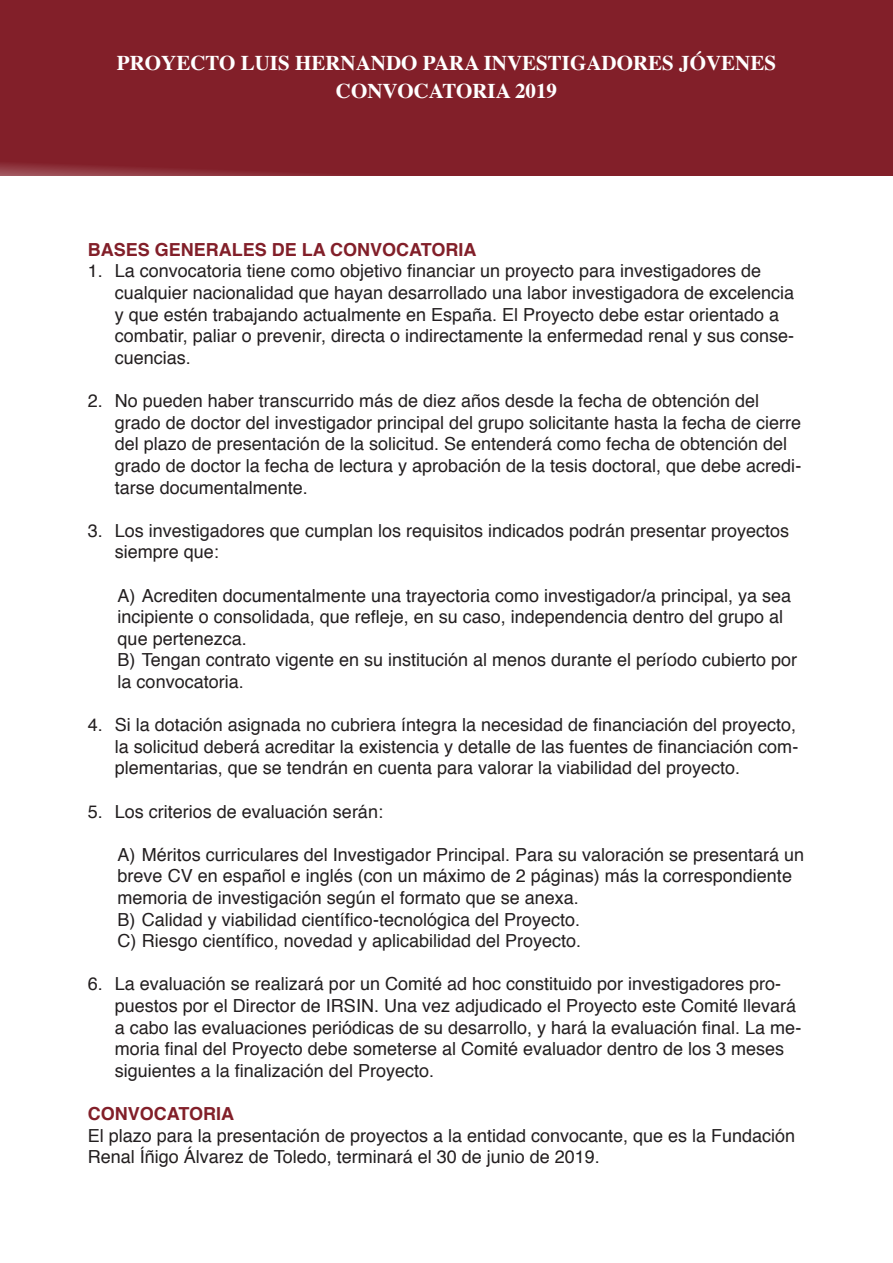
<style>
.page{position:relative;width:893px;height:1263px;background:#fff}
.page>*{position:absolute;margin:0;border:0;box-sizing:border-box;transform-origin:0 0}
.t1{font:700 21px "Times";color:#fff}
.t2{font:18px/21.6px "Helvetica";color:#231f20}
.t3{font:700 18px "Helvetica";color:#821f29}
</style>
<div class="page">
<div style="left:0;top:0;width:893px;height:176px;background:#821f29"></div>
<p class="t1" style="left:117px;top:42px;width:661px">PROYECTO LUIS HERNANDO PARA INVESTIGADORES JÓVENES</p>
<p class="t1" style="left:336px;top:71px;width:223px">CONVOCATORIA 2019</p>
<p class="t3" style="left:88px;top:235px;width:390px">BASES GENERALES DE LA CONVOCATORIA</p>
<p class="t2" style="left:115px;top:261px;width:681px;text-indent:-27px">1. La convocatoria tiene como objetivo financiar un proyecto para investigadores de cualquier nacionalidad que hayan desarrollado una labor investigadora de excelencia y que estén trabajando actualmente en España. El Proyecto debe estar orientado a combatir, paliar o prevenir, directa o indirectamente la enfermedad renal y sus conse&shy;cuencias.</p>
<p class="t2" style="left:115px;top:390px;width:688px;text-indent:-27px">2. No pueden haber transcurrido más de diez años desde la fecha de obtención del grado de doctor del investigador principal del grupo solicitante hasta la fecha de cierre del plazo de presentación de la solicitud. Se entenderá como fecha de obtención del grado de doctor la fecha de lectura y aprobación de la tesis doctoral, que debe acredi&shy;tarse documentalmente.</p>
<p class="t2" style="left:115px;top:520px;width:676px;text-indent:-27px">3. Los investigadores que cumplan los requisitos indicados podrán presentar proyectos siempre que:</p>
<p class="t2" style="left:118px;top:585px;width:675px">A) Acrediten documentalmente una trayectoria como investigador/a principal, ya sea incipiente o consolidada, que refleje, en su caso, independencia dentro del grupo al que pertenezca.</p>
<p class="t2" style="left:118px;top:650px;width:681px">B) Tengan contrato vigente en su institución al menos durante el período cubierto por la convocatoria.</p>
<p class="t2" style="left:115px;top:714px;width:685px;text-align:justify;text-indent:-27px">4. Si la dotación asignada no cubriera íntegra la necesidad de financiación del proyecto, la solicitud deberá acreditar la existencia y detalle de las fuentes de financiación com&shy;plementarias, que se tendrán en cuenta para valorar la viabilidad del proyecto.</p>
<p class="t2" style="left:88px;top:801px;width:297px">5. Los criterios de evaluación serán:</p>
<p class="t2" style="left:118px;top:844px;width:688px">A) Méritos curriculares del Investigador Principal. Para su valoración se presentará un breve CV en español e inglés (con un máximo de 2 páginas) más la correspondiente memoria de investigación según el formato que se anexa.</p>
<p class="t2" style="left:118px;top:909px;width:464px">B) Calidad y viabilidad científico-tecnológica del Proyecto.</p>
<p class="t2" style="left:118px;top:930px;width:465px">C) Riesgo científico, novedad y aplicabilidad del Proyecto.</p>
<p class="t2" style="left:115px;top:974px;width:688px;text-indent:-27px">6. La evaluación se realizará por un Comité ad hoc constituido por investigadores pro&shy;puestos por el Director de IRSIN. Una vez adjudicado el Proyecto este Comité llevará a cabo las evaluaciones periódicas de su desarrollo, y hará la evaluación final. La me&shy;moria final del Proyecto debe someterse al Comité evaluador dentro de los 3 meses siguientes a la finalización del Proyecto.</p>
<p class="t3" style="left:88px;top:1099px;width:148px">CONVOCATORIA</p>
<p class="t2" style="left:88px;top:1125px;width:709px">El plazo para la presentación de proyectos a la entidad convocante, que es la Fundación<br>Renal Íñigo Álvarez de Toledo, terminará el 30 de junio de 2019.</p>
</div>
